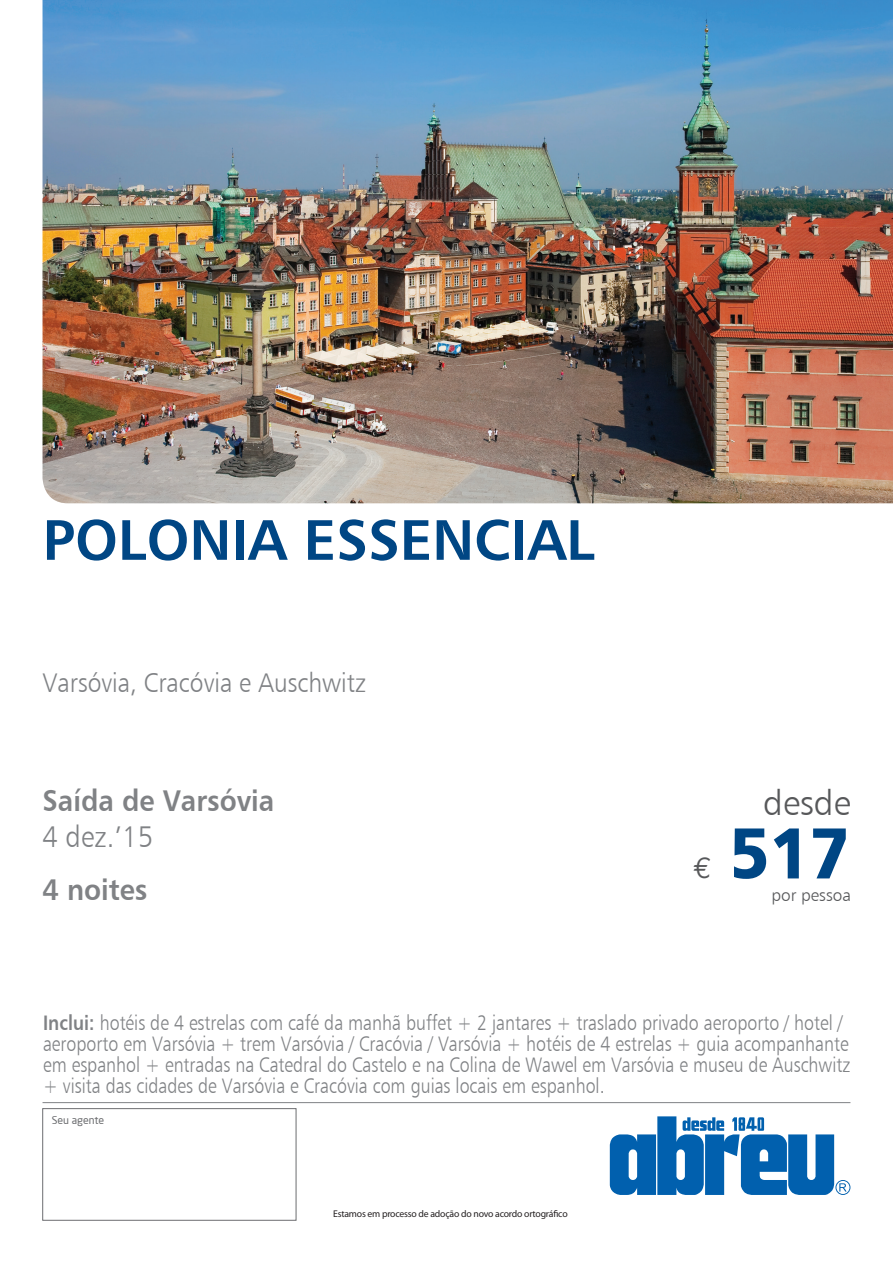
<style>
.page{position:relative;width:893px;height:1263px;background:#fff}
.page>*{position:absolute;margin:0;border:0;box-sizing:border-box;transform-origin:0 0}
.t1{font:72px "Humanist 777 BT Black B";color:#004684;scale:.91 1}
.t2{font:57px "Humanist 777 BT Bold B";color:#004684}
.t3{font:34.95px "Humanist 777 BT Light B";color:#57585a}
.t4{font:30px "Humanist 777 BT Bold B";color:#808285;scale:.91 1}
.t5{font:30px "Humanist 777 BT Light B";color:#808285;scale:.91 1}
.t6{font:30px "Euro Mono";color:#57585a}
.t7{font:27px "Humanist 777 BT Light B";color:#808285;scale:.91 1}
.t8{font:21px/21px "Humanist 777 BT Light B";color:#808285;scale:.85 1}
.t9{font:17.1px "Humanist 777 BT Light B";color:#57585a}
.t10{font:10.5px "Neo Sans";color:#6c6d70}
.t11{font:9.75px "Myriad Pro";letter-spacing:-.02em;color:#231f20}
.s1{font-family:"Humanist 777 BT Bold B"}
</style>
<div class="page">
<hr style="left:43px;top:1102px;width:807px;height:1px;background:#808285">
<div style="left:43px;top:1108px;width:253px;height:112px;border:1px solid #6c6d70"></div>
<img style="left:43px;top:0;width:850px;height:503px">
<svg style="left:610px;top:1116px;width:240px;height:79px"></svg>
<h2 class="t2" style="left:43px;top:504px;width:554px">POLONIA ESSENCIAL</h2>
<p class="t7" style="left:43px;top:666px;width:357px">Varsóvia, Cracóvia e Auschwitz</p>
<h3 class="t4" style="left:43px;top:782px;width:256px">Saída de Varsóvia</h3>
<h3 class="t5" style="left:43px;top:818px;width:123px">4 dez.’15</h3>
<h3 class="t4" style="left:43px;top:871px;width:117px">4 noites</h3>
<h3 class="t6" style="left:694px;top:850px;width:20px">€</h3>
<h3 class="t3" style="left:763px;top:782px;width:89px">desde</h3>
<h1 class="t1" style="left:729px;top:807px;width:135px">517</h1>
<p class="t9" style="left:771px;top:884px;width:81px">por pessoa</p>
<p class="t8" style="left:43px;top:1012px;width:951px"><span class="s1">Inclui:</span> hotéis de 4 estrelas com café da manhã buffet + 2 jantares + traslado privado aeroporto / hotel / aeroporto em Varsóvia + trem Varsóvia / Cracóvia / Varsóvia + hotéis de 4 estrelas + guia acompanhante em espanhol + entradas na Catedral do Castelo e na Colina de Wawel em Varsóvia e museu de Auschwitz + visita das cidades de Varsóvia e Cracóvia com guias locais em espanhol.</p>
<p class="t10" style="left:52px;top:1114px;width:54px">Seu agente</p>
<p class="t11" style="left:333px;top:1208px;width:236px">Estamos em processo de adoção do novo acordo ortográfico</p>
</div>
